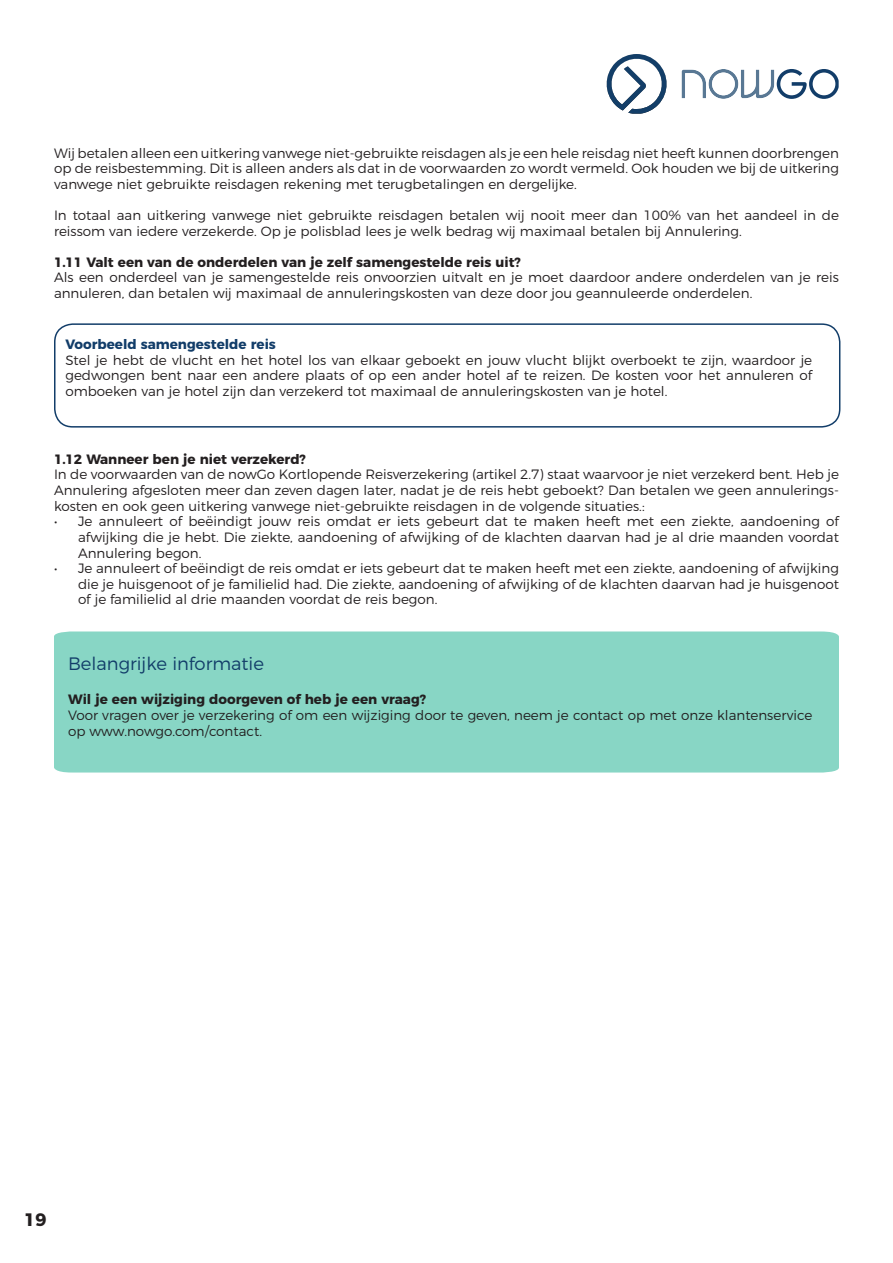
<style>
.page{position:relative;width:893px;height:1263px;background:#fff}
.page>*{position:absolute;margin:0;border:0;box-sizing:border-box;transform-origin:0 0}
.t1{font:300 18px "Montserrat";color:#123d69}
.t2{font:700 18px "Montserrat";color:#231f20}
.t3{font:300 13.5px/15.6px "Montserrat";color:#231f20;text-align:justify}
.t4{font:700 13.5px "Montserrat";color:#231f20}
.t5{font:700 13.5px "Montserrat";color:#123d69}
</style>
<div class="page">
<svg style="left:681px;top:69px;width:158px;height:30px"></svg>
<img style="left:606px;top:54px;width:61px;height:60px">
<div style="left:54px;top:631px;width:785px;height:141px;background:#88d6c5"></div>
<div style="left:54px;top:323px;width:786px;height:105px;border:2px solid #123d69;border-radius:18px"></div>
<p class="t3" style="left:54px;top:144px;width:786px">Wij betalen alleen een uitkering vanwege niet-gebruikte reisdagen als je een hele reisdag niet heeft kunnen doorbrengen op de reisbestemming. Dit is alleen anders als dat in de voorwaarden zo wordt vermeld. Ook houden we bij de uitkering vanwege niet gebruikte reisdagen rekening met terugbetalingen en dergelijke.</p>
<p class="t3" style="left:54px;top:206px;width:786px">In totaal aan uitkering vanwege niet gebruikte reisdagen betalen wij nooit meer dan 100% van het aandeel in de reissom van iedere verzekerde. Op je polisblad lees je welk bedrag wij maximaal betalen bij Annulering.</p>
<p class="t4" style="left:54px;top:251px;width:468px">1.11 Valt een van de onderdelen van je zelf samengestelde reis uit?</p>
<p class="t3" style="left:54px;top:269px;width:786px">Als een onderdeel van je samengestelde reis onvoorzien uitvalt en je moet daardoor andere onderdelen van je reis annuleren, dan betalen wij maximaal de annuleringskosten van deze door jou geannuleerde onderdelen.</p>
<p class="t5" style="left:65px;top:333px;width:212px">Voorbeeld samengestelde reis</p>
<p class="t3" style="left:65px;top:351px;width:748px">Stel je hebt de vlucht en het hotel los van elkaar geboekt en jouw vlucht blijkt overboekt te zijn, waardoor je gedwongen bent naar een andere plaats of op een ander hotel af te reizen. De kosten voor het annuleren of omboeken van je hotel zijn dan verzekerd tot maximaal de annuleringskosten van je hotel.</p>
<p class="t4" style="left:54px;top:448px;width:253px">1.12 Wanneer ben je niet verzekerd?</p>
<p class="t3" style="left:54px;top:466px;width:786px">In de voorwaarden van de nowGo Kortlopende Reisverzekering (artikel 2.7) staat waarvoor je niet verzekerd bent. Heb je Annulering afgesloten meer dan zeven dagen later, nadat je de reis hebt geboekt? Dan betalen we geen annulerings&shy;kosten en ook geen uitkering vanwege niet-gebruikte reisdagen in de volgende situaties.:</p>
<p class="t3" style="left:78px;top:513px;width:762px;text-indent:-24px">• Je annuleert of beëindigt jouw reis omdat er iets gebeurt dat te maken heeft met een ziekte, aandoening of afwijking die je hebt. Die ziekte, aandoening of afwijking of de klachten daarvan had je al drie maanden voordat Annulering begon.</p>
<p class="t3" style="left:78px;top:559px;width:763px;text-indent:-24px">• Je annuleert of beëindigt de reis omdat er iets gebeurt dat te maken heeft met een ziekte, aandoening of afwijking die je huisgenoot of je familielid had. Die ziekte, aandoening of afwijking of de klachten daarvan had je huisgenoot of je familielid al drie maanden voordat de reis begon.</p>
<h1 class="t1" style="left:68px;top:650px;width:197px">Belangrijke informatie</h1>
<p class="t4" style="left:68px;top:688px;width:360px">Wil je een wijziging doorgeven of heb je een vraag?</p>
<p class="t3" style="left:68px;top:706px;width:746px">Voor vragen over je verzekering of om een wijziging door te geven, neem je contact op met onze klantenservice op www.nowgo.com/contact.</p>
<h1 class="t2" style="left:24px;top:1205px;width:24px">19</h1>
</div>
